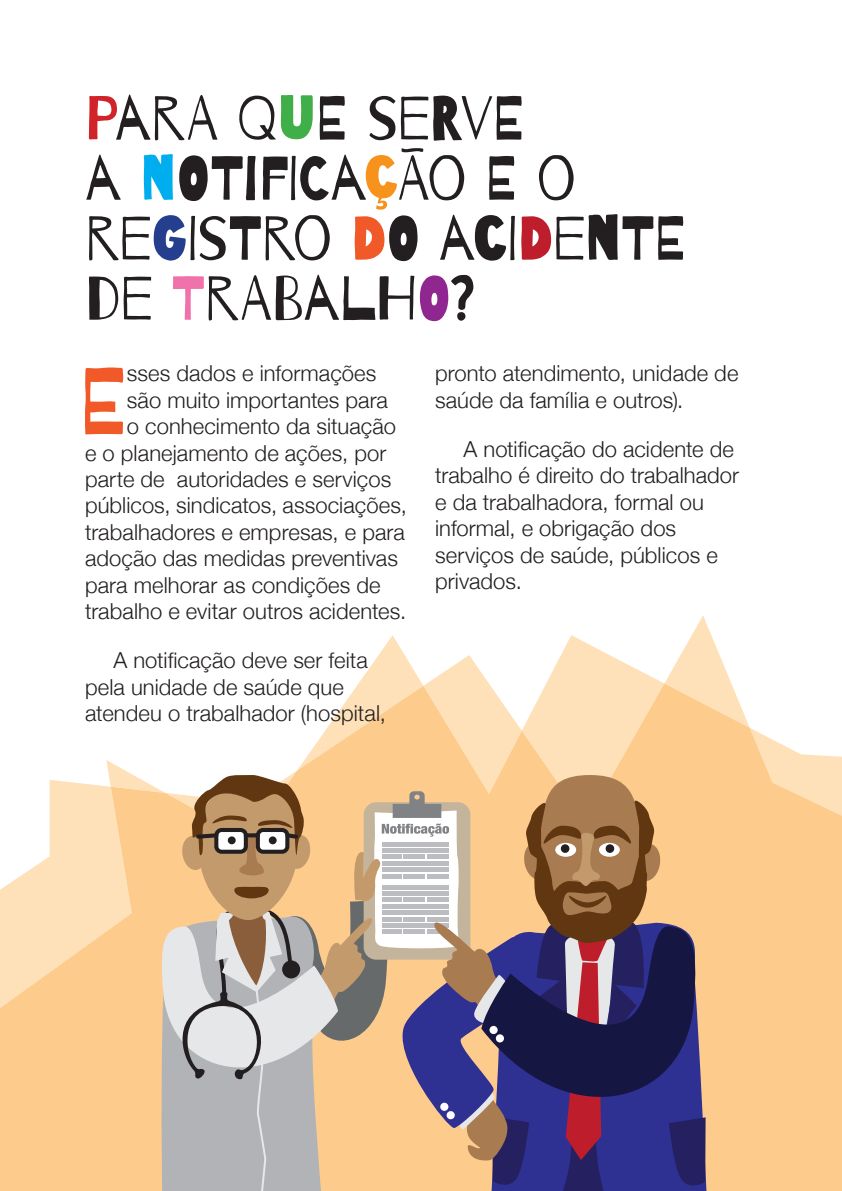
<style>
.page{position:relative;width:842px;height:1191px;background:#fff}
.page>*{position:absolute;margin:0;border:0;box-sizing:border-box;transform-origin:0 0}
.t1{font:94.6px "Barrio";color:#f15929}
.t2{font:62px/60px "Barrio";letter-spacing:-.005em;color:#231f20}
.t3{font:300 22px/26.4px "Helvetica Neue";letter-spacing:.005em;color:#231f20}
.s1{color:#d1232a}
.s2{color:#40ae49}
.s3{color:#00aeef}
.s4{color:#f7931d}
.s5{color:#253f8e}
.s6{color:#f15929}
.s7{color:#be1d2c}
.s8{color:#f171ab}
.s9{color:#90268f}
</style>
<div class="page">
<svg style="left:359px;top:635px;width:372px;height:48px"></svg>
<svg style="left:0;top:683px;width:842px;height:508px;fill:#fdcb8c"></svg>
<svg style="left:158px;top:774px;width:551px;height:417px;background:#a68e87"></svg>
<h2 class="t2" style="left:85px;top:90px;width:603px"><span class="s1">P</span>ARA Q<span class="s2">U</span>E SERVE<br>A <span class="s3">N</span>OTIFICA<span class="s4">Ç</span>ÃO E O<br>RE<span class="s5">G</span>ISTRO <span class="s6">D</span>O ACI<span class="s7">D</span>ENTE<br>DE <span class="s8">T</span>RABALH<span class="s9">O</span>?</h2>
<h1 class="t1" style="left:79px;top:351px;width:51px">E</h1>
<p class="t3" style="left:127px;top:359px;width:251px">sses dados e informações</p>
<p class="t3" style="left:127px;top:385px;width:263px">são muito importantes para</p>
<p class="t3" style="left:127px;top:411px;width:271px">o conhecimento da situação</p>
<p class="t3" style="left:85px;top:438px;width:303px">e o planejamento de ações, por</p>
<p class="t3" style="left:85px;top:464px;width:308px">parte de autoridades e serviços</p>
<p class="t3" style="left:85px;top:491px;width:323px">públicos, sindicatos, associações,</p>
<p class="t3" style="left:85px;top:517px;width:321px">trabalhadores e empresas, e para</p>
<p class="t3" style="left:85px;top:543px;width:314px">adoção das medidas preventivas</p>
<p class="t3" style="left:85px;top:570px;width:297px">para melhorar as condições de</p>
<p class="t3" style="left:85px;top:596px;width:323px">trabalho e evitar outros acidentes.</p>
<p class="t3" style="left:85px;top:645px;width:302px;text-indent:28px">A notificação deve ser feita pela unidade de saúde que atendeu o trabalhador (hospital,</p>
<p class="t3" style="left:435px;top:359px;width:305px">pronto atendimento, unidade de saúde da família e outros).</p>
<p class="t3" style="left:435px;top:434px;width:305px;text-indent:28px">A notificação do acidente de trabalho é direito do trabalhador e da trabalhadora, formal ou informal, e obrigação dos serviços de saúde, públicos e privados.</p>
</div>
